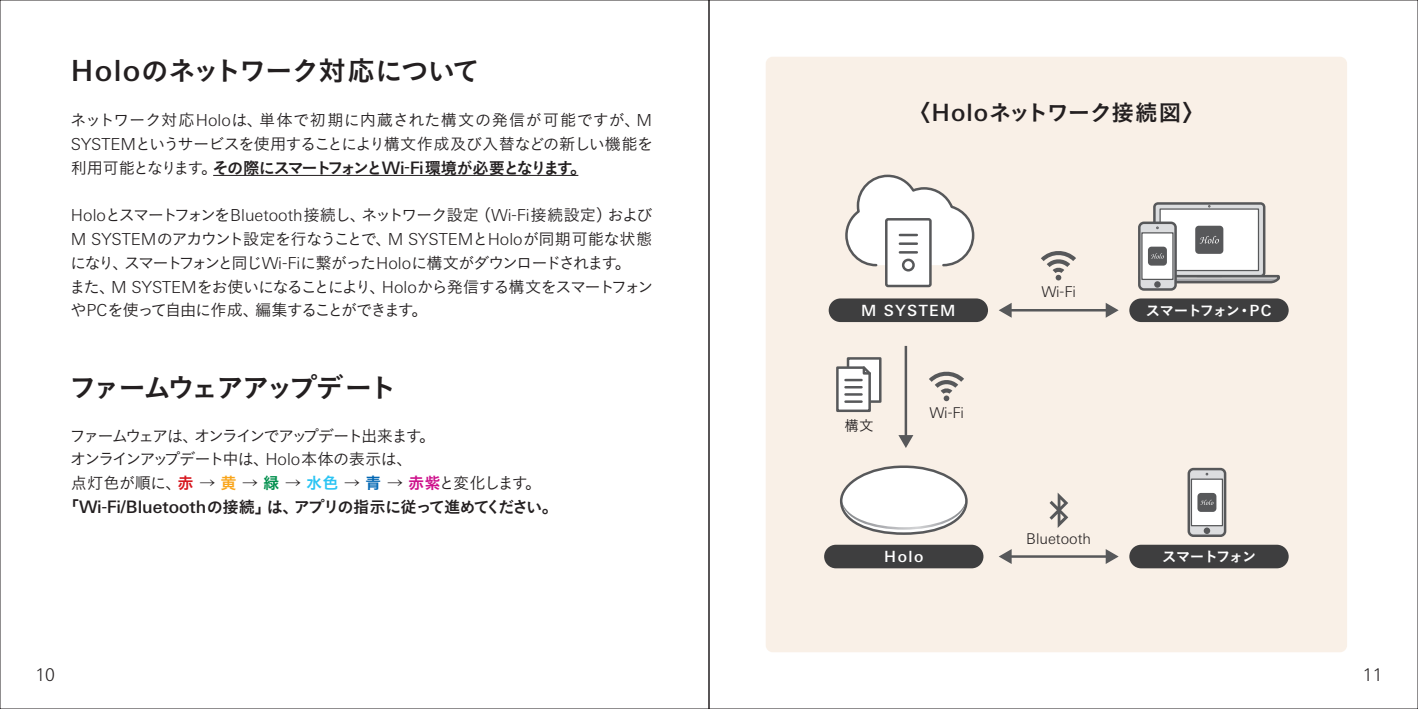
<style>
.page{position:relative;width:1418px;height:709px;background:#fff}
.page>*{position:absolute;margin:0;border:0;box-sizing:border-box;transform-origin:0 0}
.t1{font:27.5px "Koburina Go Std W6";letter-spacing:-.045em;color:#231f20}
.t2{font:27.5px "Koburina Go Std W6";letter-spacing:-.105em;color:#231f20}
.t3{font:22.5px "Koburina Go Std W6";letter-spacing:-.045em;color:#231f20}
.t4{font:300 17.5px "Linotype Univers Basic";color:#231f20}
.t5{font:16.25px/23.8px "Koburina Go Std W3";letter-spacing:-.11em;color:#231f20}
.t6{font:16.25px/23.8px "Koburina Go Std W3";letter-spacing:-.02em;color:#231f20}
.t7{font:16.25px/23.8px "Koburina Go Std W3";letter-spacing:-.12em;color:#231f20}
.t8{font:16.25px "Koburina Go Std W6";letter-spacing:-.08em;color:#231f20}
.t9{font:16.25px "Koburina Go Std W6";letter-spacing:-.14em;color:#231f20}
.t10{font:500 15.5px "Linotype Univers Basic";letter-spacing:.095em;color:#fff}
.t11{font:300 14.75px "Linotype Univers Basic";color:#231f20}
.t12{font:14.5px "Koburina Go Std W6";letter-spacing:-.09em;color:#fff}
.t13{font:14.5px "Koburina Go Std W3";color:#231f20}
.s1{font-family:"Linotype Univers Basic";font-weight:500;font-size:29.25px}
.s2{font-family:"Linotype Univers Basic";font-weight:300;font-size:16.5px}
.s3{font-family:"Koburina Go Std W3"}
.s4{font-family:"Linotype Univers Basic";font-weight:500;font-size:17.25px}
.s5{font-family:"Linotype Univers Basic";font-weight:500}
.s6{font-family:"Linotype Univers Basic";font-weight:300}
.s7{font-family:"Koburina Go Std W6";color:#d7171f}
.s8{font-family:"Koburina Go Std W6";color:#f9a51b}
.s9{font-family:"Koburina Go Std W6";color:#008f4d}
.s10{font-family:"Koburina Go Std W6";color:#2bc4f3}
.s11{font-family:"Koburina Go Std W6";color:#0166b3}
.s12{font-family:"Koburina Go Std W6";color:#ce118c}
.s13{font-family:"Linotype Univers Basic";font-weight:500;font-size:23.75px}
.s14{font-size:14.5px}
.s15{font-family:"Linotype Univers Basic";font-weight:500;font-size:15.5px}
</style>
<div class="page">
<div style="left:765px;top:57px;width:581px;height:595px;background:#f9f0e7;border-radius:7px"></div>
<div style="left:828px;top:298px;width:160px;height:24px;background:#3e3e3f;border-radius:12px"></div>
<div style="left:824px;top:544px;width:159px;height:24px;background:#3e3e3f;border-radius:12px"></div>
<svg style="left:1049px;top:492px;width:19px;height:36px"></svg>
<hr style="left:904px;top:346px;width:3px;height:91px;background:#57585a">
<svg style="left:898px;top:435px;width:15px;height:13px"></svg>
<hr style="left:1009px;top:555px;width:98px;height:3px;background:#57585a">
<svg style="left:1105px;top:549px;width:13px;height:15px"></svg>
<svg style="left:999px;top:549px;width:12px;height:15px"></svg>
<hr style="left:1009px;top:309px;width:98px;height:2px;background:#57585a">
<svg style="left:1105px;top:303px;width:13px;height:15px"></svg>
<svg style="left:999px;top:303px;width:12px;height:15px"></svg>
<svg style="left:929px;top:371px;width:35px;height:30px"></svg>
<div style="left:1129px;top:544px;width:159px;height:24px;background:#3e3e3f;border-radius:12px"></div>
<div style="left:1188px;top:469px;width:37px;height:67px;background:#dcdddf;border-radius:5px"></div>
<div style="left:1187px;top:468px;width:39px;height:69px;border:2px solid #57585a;border-radius:5px"></div>
<div style="left:1190px;top:478px;width:33px;height:48px;background:#fff;border:1px solid #57585a"></div>
<div style="left:1203px;top:527px;width:7px;height:7px;background:#57585a;border-radius:50%"></div>
<div style="left:1197px;top:493px;width:19px;height:19px;background:#57585a;border-radius:4px"></div>
<svg style="left:1200px;top:500px;width:13px;height:5px"></svg>
<div style="left:886px;top:219px;width:44px;height:67px;background:#fff;border-radius:2px"></div>
<div style="left:885px;top:218px;width:46px;height:69px;border:2px solid #57585a;border-radius:2px"></div>
<svg style="left:845px;top:174px;width:130px;height:94px"></svg>
<div style="left:901px;top:259px;width:13px;height:12px;border:2px solid #57585a;border-radius:50%"></div>
<div style="left:846px;top:357px;width:35px;height:46px;background:#fff;border:2px solid #57585a"></div>
<svg style="left:836px;top:365px;width:37px;height:47px"></svg>
<div style="left:1129px;top:298px;width:159px;height:24px;background:#3e3e3f;border-radius:12px"></div>
<div style="left:1139px;top:223px;width:36px;height:66px;background:#dcdddf;border-radius:5px"></div>
<div style="left:1138px;top:221px;width:38px;height:70px;border:2px solid #57585a;border-radius:5px"></div>
<div style="left:1154px;top:281px;width:6px;height:7px;background:#57585a;border-radius:50%"></div>
<svg style="left:1138px;top:202px;width:142px;height:83px"></svg>
<svg style="left:1041px;top:251px;width:35px;height:29px"></svg>
<div style="left:841px;top:466px;width:125px;height:67px;background:#fff;border-radius:50%"></div>
<svg style="left:841px;top:504px;width:125px;height:25px"></svg>
<div style="left:840px;top:465px;width:127px;height:70px;border:2px solid #57585a;border-radius:50%"></div>
<hr style="left:213px;top:175px;width:365px;height:1px;background:#231f20">
<h1 class="t1" style="left:71px;top:49px;width:410px"><span class="s1">Holo</span>のネットワーク対応について</h1>
<p class="t6" style="left:70px;top:108px;width:584px">ネットワーク対応<span class="s2">Holo</span>は、単体で初期に内蔵された構文の発信が可能ですが、<span class="s2">M<br>SYSTEM</span>というサービスを使用することにより構文作成及び入替などの新しい機能を</p>
<p class="t9" style="left:71px;top:155px;width:517px"><span class="s3">利用可能となります。</span>その際にスマートフォンと<span class="s4">Wi</span><span class="s5">-</span><span class="s4">Fi</span> 環境が必要となります。</p>
<p class="t5" style="left:70px;top:203px;width:585px"><span class="s2">Holo</span>とスマートフォンを<span class="s2">Bluetooth</span>接続し、ネットワーク設定（<span class="s2">Wi</span><span class="s6">-</span><span class="s2">Fi</span>接続設定）および<span class="s2">M SYSTEM</span>のアカウント設定を行なうことで、<span class="s2">M SYSTEM</span>と<span class="s2">Holo</span>が同期可能な状態になり、スマートフォンと同じ<span class="s2">Wi</span><span class="s6">-</span><span class="s2">Fi</span>に繋がった<span class="s2">Holo</span>に構文がダウンロードされます。<br>また、<span class="s2">M SYSTEM</span>をお使いになることにより、<span class="s2">Holo</span>から発信する構文をスマートフォンや<span class="s2">PC</span>を使って自由に作成、編集することができます。</p>
<h1 class="t2" style="left:69px;top:366px;width:329px">ファームウェアアップデート</h1>
<p class="t7" style="left:70px;top:423px;width:473px">ファームウェアは、オンラインでアップデート出来ます。<br>オンラインアップデート中は、<span class="s2">Holo</span>本体の表示は、<br>点灯色が順に、<span class="s7">赤</span> → <span class="s8">黄</span> → <span class="s9">緑</span> → <span class="s10">水色</span> → <span class="s11">青</span> → <span class="s12">赤紫</span>と変化します。</p>
<p class="t8" style="left:63px;top:494px;width:497px">「<span class="s4">Wi</span><span class="s5">-</span><span class="s4">Fi/Bluetooth</span>の接続」は、アプリの指示に従って進めてください。</p>
<h2 class="t3" style="left:907px;top:95px;width:299px">〈<span class="s13">Holo</span>ネットワーク接続図〉</h2>
<p class="t10" style="left:861px;top:301px;width:96px">M SYSTEM</p>
<p class="t13" style="left:844px;top:415px;width:31px">構文</p>
<p class="t11" style="left:929px;top:404px;width:36px">Wi<span class="s14">-</span>Fi</p>
<p class="t10" style="left:884px;top:547px;width:41px">Holo</p>
<p class="t11" style="left:1041px;top:283px;width:36px">Wi<span class="s14">-</span>Fi</p>
<p class="t12" style="left:1145px;top:299px;width:127px">スマートフォン・<span class="s15">PC</span></p>
<p class="t11" style="left:1026px;top:529px;width:66px">Bluetooth</p>
<p class="t12" style="left:1162px;top:545px;width:96px">スマートフォン</p>
<p class="t4" style="left:35px;top:664px;width:21px">10</p>
<p class="t4" style="left:1362px;top:664px;width:21px">11</p>
</div>
